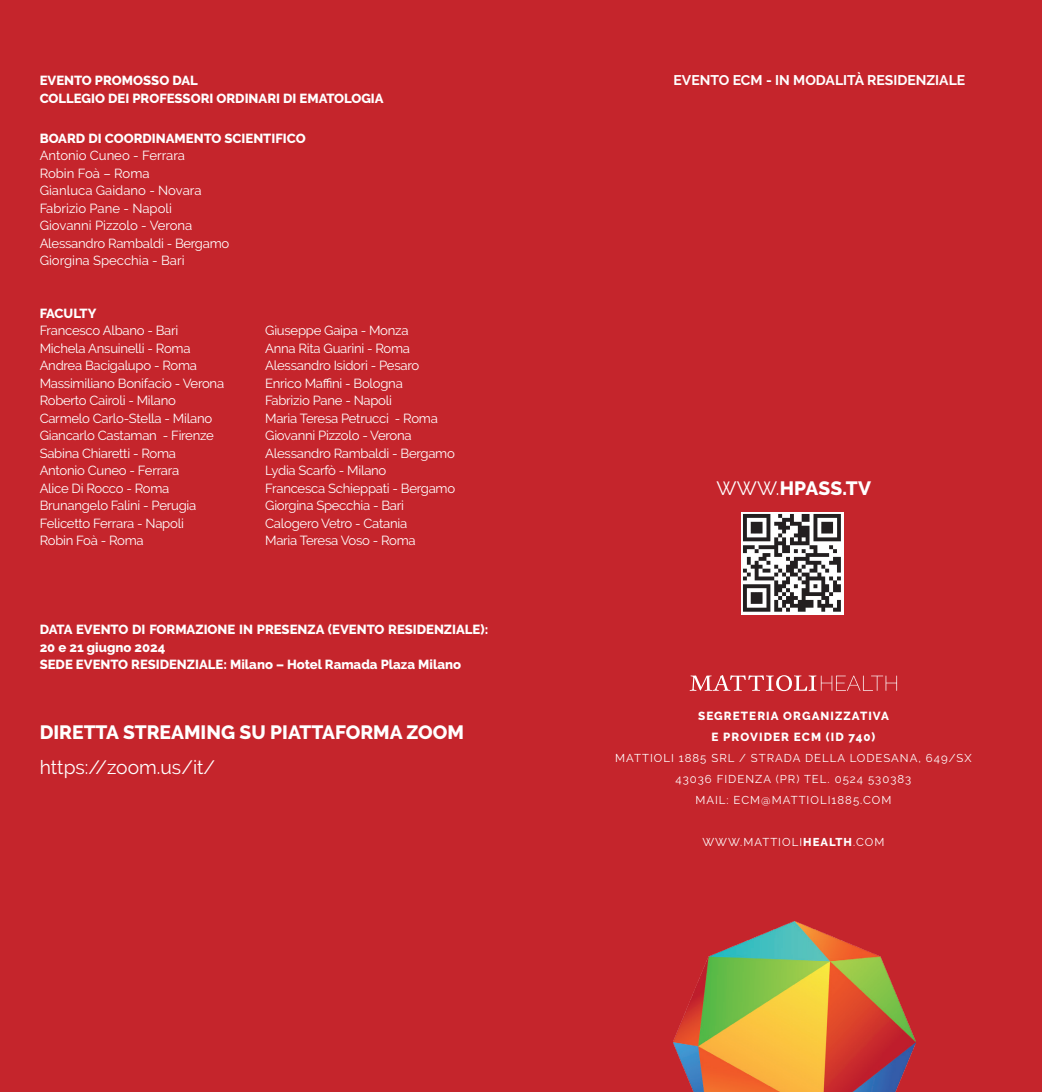
<style>
.page{position:relative;width:1042px;height:1092px;background:#fff}
.page>*{position:absolute;margin:0;border:0;box-sizing:border-box;transform-origin:0 0}
.t1{font:800 19.25px "Raleway";color:#fff}
.t2{font:19.25px "Raleway";color:#fff}
.t3{font:700 14px "Raleway";color:#fff}
.t4{font:13.12px "Raleway";letter-spacing:-.02em;color:#fff}
.t5{font:800 13.12px/17.5px "Raleway";color:#fff}
.t6{font:13.12px "Raleway";color:#fff}
.t7{font:800 11.72px "Raleway";letter-spacing:.09em;color:#fff}
.t8{font:11.38px "Raleway";letter-spacing:.09em;color:#fff}
.s1{font-weight:400}
.s2{font-weight:800}
</style>
<div class="page">
<div style="left:0;top:0;width:1042px;height:1091px;background:#c5252c"></div>
<svg style="left:690px;top:675px;width:207px;height:16px"></svg>
<img style="left:741px;top:512px;width:102px;height:102px">
<img style="left:674px;top:921px;width:241px;height:170px">
<p class="t5" style="left:40px;top:72px;width:160px">EVENTO PROMOSSO DAL</p>
<p class="t5" style="left:40px;top:89px;width:345px">COLLEGIO DEI PROFESSORI ORDINARI DI EMATOLOGIA</p>
<p class="t5" style="left:40px;top:129px;width:267px">BOARD DI COORDINAMENTO SCIENTIFICO</p>
<p class="t6" style="left:40px;top:148px;width:147px">Antonio Cuneo - Ferrara</p>
<p class="t6" style="left:40px;top:165px;width:111px">Robin Foà – Roma</p>
<p class="t6" style="left:40px;top:183px;width:163px">Gianluca Gaidano - Novara</p>
<p class="t6" style="left:40px;top:200px;width:134px">Fabrizio Pane - Napoli</p>
<p class="t6" style="left:40px;top:218px;width:154px">Giovanni Pizzolo - Verona</p>
<p class="t4" style="left:40px;top:235px;width:191px">Alessandro Rambaldi - Bergamo</p>
<p class="t6" style="left:40px;top:253px;width:146px">Giorgina Specchia - Bari</p>
<p class="t5" style="left:40px;top:304px;width:58px">FACULTY</p>
<p class="t4" style="left:40px;top:323px;width:140px">Francesco Albano - Bari</p>
<p class="t4" style="left:40px;top:340px;width:152px">Michela Ansuinelli - Roma</p>
<p class="t4" style="left:40px;top:358px;width:159px">Andrea Bacigalupo - Roma</p>
<p class="t4" style="left:40px;top:375px;width:186px">Massimiliano Bonifacio - Verona</p>
<p class="t4" style="left:40px;top:393px;width:138px">Roberto Cairoli - Milano</p>
<p class="t4" style="left:40px;top:410px;width:174px">Carmelo Carlo-Stella - Milano</p>
<p class="t4" style="left:40px;top:428px;width:176px">Giancarlo Castaman - Firenze</p>
<p class="t4" style="left:40px;top:445px;width:138px">Sabina Chiaretti - Roma</p>
<p class="t4" style="left:40px;top:463px;width:141px">Antonio Cuneo - Ferrara</p>
<p class="t4" style="left:40px;top:480px;width:131px">Alice Di Rocco - Roma</p>
<p class="t4" style="left:40px;top:498px;width:158px">Brunangelo Falini - Perugia</p>
<p class="t4" style="left:40px;top:515px;width:146px">Felicetto Ferrara - Napoli</p>
<p class="t4" style="left:40px;top:533px;width:106px">Robin Foà - Roma</p>
<p class="t4" style="left:265px;top:323px;width:145px">Giuseppe Gaipa - Monza</p>
<p class="t4" style="left:265px;top:340px;width:146px">Anna Rita Guarini - Roma</p>
<p class="t4" style="left:265px;top:358px;width:155px">Alessandro Isidori - Pesaro</p>
<p class="t4" style="left:265px;top:375px;width:139px">Enrico Maffini - Bologna</p>
<p class="t4" style="left:265px;top:393px;width:128px">Fabrizio Pane - Napoli</p>
<p class="t4" style="left:265px;top:410px;width:174px">Maria Teresa Petrucci - Roma</p>
<p class="t4" style="left:265px;top:428px;width:148px">Giovanni Pizzolo - Verona</p>
<p class="t4" style="left:265px;top:445px;width:191px">Alessandro Rambaldi - Bergamo</p>
<p class="t4" style="left:265px;top:463px;width:123px">Lydia Scarfò - Milano</p>
<p class="t4" style="left:265px;top:480px;width:191px">Francesca Schieppati - Bergamo</p>
<p class="t4" style="left:265px;top:498px;width:140px">Giorgina Specchia - Bari</p>
<p class="t4" style="left:265px;top:515px;width:144px">Calogero Vetro - Catania</p>
<p class="t4" style="left:265px;top:533px;width:152px">Maria Teresa Voso - Roma</p>
<p class="t5" style="left:40px;top:621px;width:450px">DATA EVENTO DI FORMAZIONE IN PRESENZA (EVENTO RESIDENZIALE):<br>20 e 21 giugno 2024</p>
<p class="t5" style="left:40px;top:656px;width:423px">SEDE EVENTO RESIDENZIALE: Milano – Hotel Ramada Plaza Milano</p>
<p class="t1" style="left:40px;top:721px;width:426px">DIRETTA STREAMING SU PIATTAFORMA ZOOM</p>
<p class="t2" style="left:40px;top:756px;width:177px">https://zoom.us/it/</p>
<p class="t3" style="left:673px;top:72px;width:293px">EVENTO ECM - IN MODALITÀ RESIDENZIALE</p>
<p class="t1" style="left:716px;top:477px;width:156px"><span class="s1">WWW.</span>HPASS.TV</p>
<p class="t7" style="left:698px;top:709px;width:192px">SEGRETERIA ORGANIZZATIVA</p>
<p class="t7" style="left:711px;top:730px;width:165px">E PROVIDER ECM (ID 740)</p>
<p class="t8" style="left:615px;top:751px;width:358px">MATTIOLI 1885 SRL / STRADA DELLA LODESANA, 649/SX</p>
<p class="t8" style="left:675px;top:772px;width:237px">43036 FIDENZA (PR) TEL. 0524 530383</p>
<p class="t8" style="left:695px;top:793px;width:198px">MAIL: ECM@MATTIOLI1885.COM</p>
<p class="t8" style="left:702px;top:835px;width:183px">WWW.MATTIOLI<span class="s2">HEALTH</span>.COM</p>
</div>
